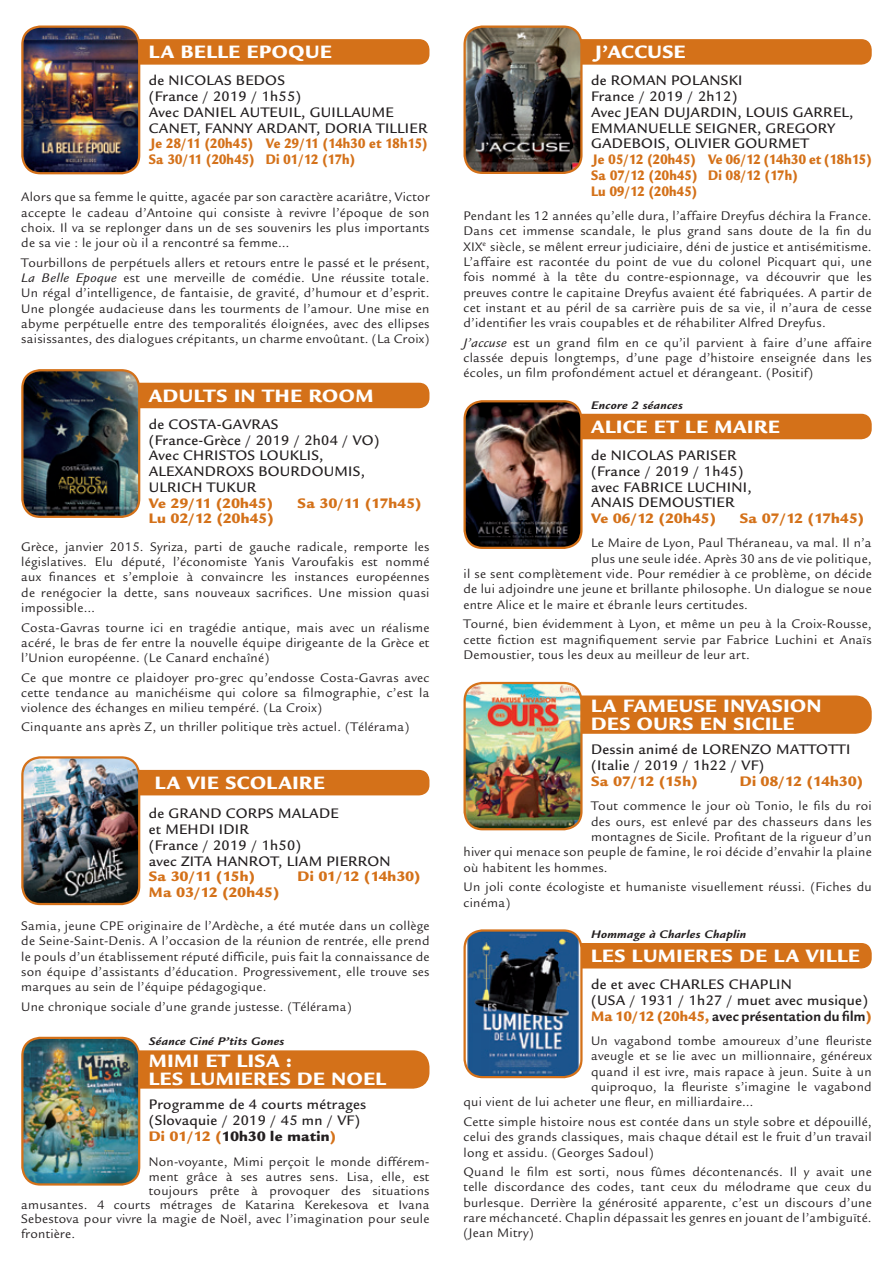
<style>
.page{position:relative;width:893px;height:1263px;background:#fff}
.page>*{position:absolute;margin:0;border:0;box-sizing:border-box;transform-origin:0 0}
.t1{font:900 19.5px/18px "Legacy Sans";letter-spacing:.03em;color:#fff}
.t2{font:500 15px/15.8px "Legacy Sans";letter-spacing:.02em;color:#231f20}
.t3{font:900 15px/15.8px "Legacy Sans";letter-spacing:.02em;color:#d47119;scale:.85 1}
.t4{font:900 15px "Legacy Sans";letter-spacing:.02em;color:#d47119}
.t5{font:13.5px/15.3px "Legacy Sans";letter-spacing:.02em;color:#231f20;text-align:justify}
.t6{font:italic 700 12px "Legacy Sans";letter-spacing:.02em;color:#231f20;scale:1.1 1}
.s1{font-style:italic}
.s2{font-weight:900;color:#d47119}
.s3{font-weight:900}
.s4{font-weight:700}
</style>
<div class="page">
<div style="left:523px;top:39px;width:349px;height:26px;background:#d47119;border-radius:10px"></div>
<div style="left:523px;top:695px;width:349px;height:39px;background:#d47119;border-radius:16px"></div>
<img style="left:463px;top:26px;width:120px;height:148px">
<img style="left:463px;top:682px;width:120px;height:148px">
<div style="left:523px;top:943px;width:349px;height:25px;background:#d47119;border-radius:10px"></div>
<svg style="left:463px;top:929px;width:120px;height:149px;background:#415e7c"></svg>
<div style="left:81px;top:383px;width:348px;height:25px;background:#d47119;border-radius:10px"></div>
<div style="left:81px;top:770px;width:348px;height:25px;background:#d47119;border-radius:10px"></div>
<div style="left:81px;top:39px;width:348px;height:26px;background:#d47119;border-radius:10px"></div>
<img style="left:21px;top:369px;width:119px;height:149px">
<img style="left:21px;top:756px;width:119px;height:149px">
<img style="left:21px;top:26px;width:119px;height:148px">
<div style="left:81px;top:1050px;width:348px;height:39px;background:#d47119;border-radius:16px"></div>
<img style="left:21px;top:1037px;width:119px;height:148px">
<div style="left:523px;top:414px;width:349px;height:25px;background:#d47119;border-radius:10px"></div>
<img style="left:463px;top:400px;width:120px;height:149px">
<h1 class="t1" style="left:149px;top:43px;width:184px">LA BELLE EPOQUE</h1>
<p class="t2" style="left:149px;top:73px;width:280px">de NICOLAS BEDOS<br>(France / 2019 / 1h55)<br>Avec DANIEL AUTEUIL, GUILLAUME<br>CANET, FANNY ARDANT, DORIA TILLIER</p>
<p class="t3" style="left:149px;top:136px;width:329px">Je 28/11 (20h45) Ve 29/11 (14h30 et 18h15)<br>Sa 30/11 (20h45) Di 01/12 (17h)</p>
<p class="t5" style="left:21px;top:190px;width:410px">Alors que sa femme le quitte, agacée par son caractère acariâtre, Victor accepte le cadeau d’Antoine qui consiste à revivre l’époque de son choix. Il va se replonger dans un de ses souvenirs les plus importants de sa vie : le jour où il a rencontré sa femme…</p>
<p class="t5" style="left:21px;top:255px;width:410px">Tourbillons de perpétuels allers et retours entre le passé et le présent, <span class="s1">La Belle Epoque</span> est une merveille de comédie. Une réussite totale.<br>Un régal d’intelligence, de fantaisie, de gravité, d’humour et d’esprit.<br>Une plongée audacieuse dans les tourments de l’amour. Une mise en abyme perpétuelle entre des temporalités éloignées, avec des ellipses saisissantes, des dialogues crépitants, un charme envoûtant. (La Croix)</p>
<h1 class="t1" style="left:149px;top:386px;width:226px">ADULTS IN THE ROOM</h1>
<p class="t2" style="left:149px;top:416px;width:232px">de COSTA-GAVRAS<br>(France-Grèce / 2019 / 2h04 / VO)<br>Avec CHRISTOS LOUKLIS,<br>ALEXANDROXS BOURDOUMIS,<br>ULRICH TUKUR</p>
<p class="t4" style="left:149px;top:494px;width:126px">Ve 29/11 (20h45)</p>
<p class="t4" style="left:298px;top:494px;width:125px">Sa 30/11 (17h45)</p>
<p class="t4" style="left:149px;top:510px;width:126px">Lu 02/12 (20h45)</p>
<p class="t5" style="left:21px;top:539px;width:410px">Grèce, janvier 2015. Syriza, parti de gauche radicale, remporte les législatives. Elu député, l’économiste Yanis Varoufakis est nommé aux finances et s’emploie à convaincre les instances européennes de renégocier la dette, sans nouveaux sacrifices. Une mission quasi impossible…</p>
<p class="t5" style="left:21px;top:620px;width:410px">Costa-Gavras tourne ici en tragédie antique, mais avec un réalisme acéré, le bras de fer entre la nouvelle équipe dirigeante de la Grèce et l’Union européenne. (Le Canard enchaîné)</p>
<p class="t5" style="left:21px;top:670px;width:410px">Ce que montre ce plaidoyer pro-grec qu’endosse Costa-Gavras avec cette tendance au manichéisme qui colore sa filmographie, c’est la violence des échanges en milieu tempéré. (La Croix)</p>
<p class="t5" style="left:21px;top:719px;width:390px">Cinquante ans après Z, un thriller politique très actuel. (Télérama)</p>
<h1 class="t1" style="left:155px;top:773px;width:172px">LA VIE SCOLAIRE</h1>
<p class="t2" style="left:149px;top:806px;width:243px">de GRAND CORPS MALADE<br>et MEHDI IDIR<br>(France / 2019 / 1h50)<br>avec ZITA HANROT, LIAM PIERRON</p>
<p class="t4" style="left:149px;top:867px;width:108px">Sa 30/11 (15h)</p>
<p class="t4" style="left:298px;top:867px;width:124px">Di 01/12 (14h30)</p>
<p class="t4" style="left:149px;top:883px;width:132px">Ma 03/12 (20h45)</p>
<p class="t5" style="left:21px;top:918px;width:410px">Samia, jeune CPE originaire de l’Ardèche, a été mutée dans un collège de Seine-Saint-Denis. A l’occasion de la réunion de rentrée, elle prend le pouls d’un établissement réputé difficile, puis fait la connaissance de son équipe d’assistants d’éducation. Progressivement, elle trouve ses marques au sein de l’équipe pédagogique.</p>
<p class="t5" style="left:21px;top:999px;width:332px">Une chronique sociale d’une grande justesse. (Télérama)</p>
<p class="t6" style="left:149px;top:1035px;width:125px">Séance Ciné P’tits Gones</p>
<h1 class="t1" style="left:149px;top:1051px;width:239px">MIMI ET LISA :<br>LES LUMIERES DE NOEL</h1>
<p class="t2" style="left:149px;top:1097px;width:219px">Programme de 4 courts métrages (Slovaquie / 2019 / 45 mn / VF)<br><span class="s2">Di 01/12 (</span><span class="s3">10h30 le matin</span><span class="s2">)</span></p>
<p class="t5" style="left:149px;top:1154px;width:282px">Non-voyante, Mimi perçoit le monde différem-</p>
<p class="t5" style="left:149px;top:1169px;width:282px">ment grâce à ses autres sens. Lisa, elle, est</p>
<p class="t5" style="left:149px;top:1183px;width:282px">toujours prête à provoquer des situations</p>
<p class="t5" style="left:21px;top:1197px;width:410px">amusantes. 4 courts métrages de Katarina Kerekesova et Ivana</p>
<p class="t5" style="left:21px;top:1211px;width:410px">Sebestova pour vivre la magie de Noël, avec l’imagination pour seule</p>
<p class="t5" style="left:21px;top:1226px;width:55px">frontière.</p>
<h1 class="t1" style="left:595px;top:43px;width:92px">J’ACCUSE</h1>
<p class="t2" style="left:591px;top:73px;width:264px">de ROMAN POLANSKI<br>France / 2019 / 2h12)<br>Avec JEAN DUJARDIN, LOUIS GARREL,<br>EMMANUELLE SEIGNER, GREGORY<br>GADEBOIS, OLIVIER GOURMET</p>
<p class="t3" style="left:591px;top:151px;width:332px">Je 05/12 (20h45) Ve 06/12 (14h30 et (18h15)<br>Sa 07/12 (20h45) Di 08/12 (17h)<br>Lu 09/12 (20h45)</p>
<p class="t5" style="left:463px;top:208px;width:410px">Pendant les 12 années qu’elle dura, l’affaire Dreyfus déchira la France.<br>Dans cet immense scandale, le plus grand sans doute de la fin du XIX<sup>e</sup> siècle, se mêlent erreur judiciaire, déni de justice et antisémitisme.<br>L’affaire est racontée du point de vue du colonel Picquart qui, une fois nommé à la tête du contre-espionnage, va découvrir que les preuves contre le capitaine Dreyfus avaient été fabriquées. A partir de cet instant et au péril de sa carrière puis de sa vie, il n’aura de cesse d’identifier les vrais coupables et de réhabiliter Alfred Dreyfus.</p>
<p class="t5" style="left:463px;top:335px;width:410px"><span class="s1">J’accuse</span> est un grand film en ce qu’il parvient à faire d’une affaire classée depuis longtemps, d’une page d’histoire enseignée dans les écoles, un film profondément actuel et dérangeant. (Positif)</p>
<p class="t6" style="left:591px;top:398px;width:85px">Encore 2 séances</p>
<h1 class="t1" style="left:591px;top:417px;width:190px">ALICE ET LE MAIRE</h1>
<p class="t2" style="left:591px;top:447px;width:162px">de NICOLAS PARISER (France / 2019 / 1h45) avec FABRICE LUCHINI,<br>ANAIS DEMOUSTIER</p>
<p class="t4" style="left:591px;top:509px;width:126px">Ve 06/12 (20h45)</p>
<p class="t4" style="left:740px;top:509px;width:126px">Sa 07/12 (17h45)</p>
<p class="t5" style="left:591px;top:536px;width:282px">Le Maire de Lyon, Paul Théraneau, va mal. Il n’a</p>
<p class="t5" style="left:591px;top:551px;width:282px">plus une seule idée. Après 30 ans de vie politique,</p>
<p class="t5" style="left:463px;top:566px;width:410px">il se sent complètement vide. Pour remédier à ce problème, on décide</p>
<p class="t5" style="left:463px;top:582px;width:410px">de lui adjoindre une jeune et brillante philosophe. Un dialogue se noue</p>
<p class="t5" style="left:463px;top:597px;width:286px">entre Alice et le maire et ébranle leurs certitudes.</p>
<p class="t5" style="left:463px;top:616px;width:410px">Tourné, bien évidemment à Lyon, et même un peu à la Croix-Rousse, cette fiction est magnifiquement servie par Fabrice Luchini et Anaïs Demoustier, tous les deux au meilleur de leur art.</p>
<h1 class="t1" style="left:591px;top:696px;width:232px">LA FAMEUSE INVASION<br>DES OURS EN SICILE</h1>
<p class="t2" style="left:591px;top:742px;width:261px">Dessin animé de LORENZO MATTOTTI (Italie / 2019 / 1h22 / VF)</p>
<p class="t4" style="left:591px;top:772px;width:108px">Sa 07/12 (15h)</p>
<p class="t4" style="left:740px;top:772px;width:125px">Di 08/12 (14h30)</p>
<p class="t5" style="left:591px;top:799px;width:282px">Tout commence le jour où Tonio, le fils du roi</p>
<p class="t5" style="left:591px;top:814px;width:282px">des ours, est enlevé par des chasseurs dans les</p>
<p class="t5" style="left:591px;top:829px;width:282px">montagnes de Sicile. Profitant de la rigueur d’un</p>
<p class="t5" style="left:463px;top:845px;width:410px">hiver qui menace son peuple de famine, le roi décide d’envahir la plaine</p>
<p class="t5" style="left:463px;top:860px;width:146px">où habitent les hommes.</p>
<p class="t5" style="left:463px;top:879px;width:410px">Un joli conte écologiste et humaniste visuellement réussi. (Fiches du cinéma)</p>
<p class="t6" style="left:591px;top:927px;width:143px">Hommage à Charles Chaplin</p>
<h1 class="t1" style="left:591px;top:947px;width:270px">LES LUMIERES DE LA VILLE</h1>
<p class="t2" style="left:591px;top:977px;width:282px">de et avec CHARLES CHAPLIN<br>(USA / 1931 / 1h27 / muet avec musique)<br><span class="s2">Ma 10/12 (20h45,</span> <span class="s4">avec présentation du film</span><span class="s2">)</span></p>
<p class="t5" style="left:591px;top:1033px;width:282px">Un vagabond tombe amoureux d’une fleuriste</p>
<p class="t5" style="left:591px;top:1049px;width:282px">aveugle et se lie avec un millionnaire, généreux</p>
<p class="t5" style="left:591px;top:1064px;width:282px">quand il est ivre, mais rapace à jeun. Suite à un</p>
<p class="t5" style="left:591px;top:1079px;width:282px">quiproquo, la fleuriste s’imagine le vagabond</p>
<p class="t5" style="left:463px;top:1095px;width:291px">qui vient de lui acheter une fleur, en milliardaire…</p>
<p class="t5" style="left:463px;top:1114px;width:410px">Cette simple histoire nous est contée dans un style sobre et dépouillé, celui des grands classiques, mais chaque détail est le fruit d’un travail long et assidu. (Georges Sadoul)</p>
<p class="t5" style="left:463px;top:1164px;width:410px">Quand le film est sorti, nous fûmes décontenancés. Il y avait une telle discordance des codes, tant ceux du mélodrame que ceux du burlesque. Derrière la générosité apparente, c’est un discours d’une rare méchanceté. Chaplin dépassait les genres en jouant de l’ambiguïté. (Jean Mitry)</p>
</div>
